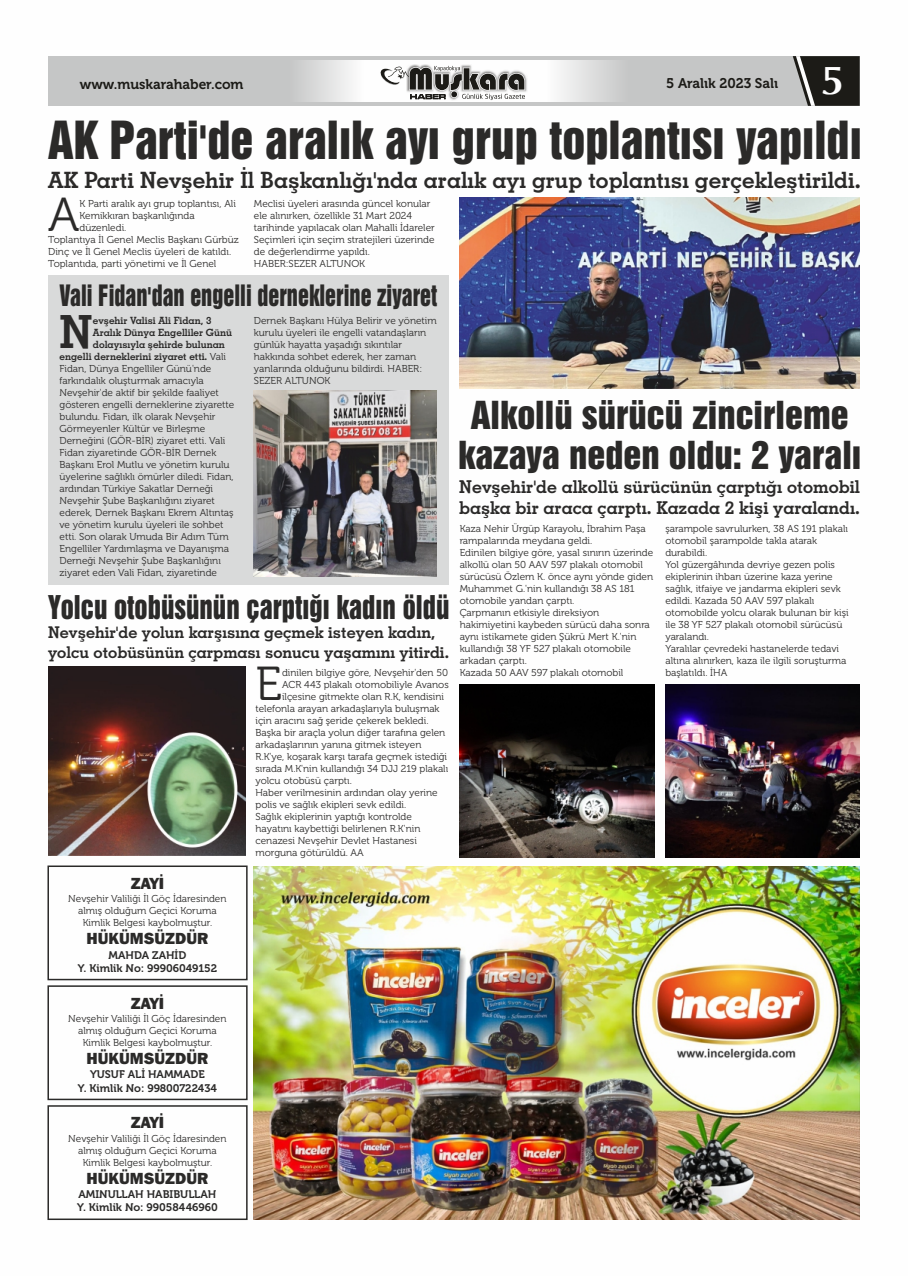
<style>
.page{position:relative;width:908px;height:1276px;background:#fff}
.page>*{position:absolute;margin:0;border:0;box-sizing:border-box;transform-origin:0 0}
.t1{font:47.9px "Swiss 921 BT";color:#2b2a29}
.t2{font:47.5px "Museo 300";color:#2b2a29}
.t3{font:45.8px "Geometric Slabserif 703 Bold BT";color:#2b2a29}
.t4{font:700 40.3px "Optima";color:#fefefe}
.t5{font:35.2px/40.7px "Swiss 921 BT";color:#2b2a29;text-align:center;scale:1.04 1}
.t6{font:29.9px "Swiss 921 BT";color:#2b2a29;scale:.9 1}
.t7{font:26.9px "Swiss 921 BT";color:#2b2a29;scale:.83 1}
.t8{font:22.5px "Geometric Slabserif 703 Bold BT";color:#2b2a29}
.t9{font:17.7px/21.2px "Geometric Slabserif 703 Bold BT";color:#2b2a29}
.t10{font:16.2px/19.4px "Geometric Slabserif 703 Bold BT";color:#2b2a29}
.t11{font:800 16px "Franklin Gothic IT Cby BT";color:#2b2a29}
.t12{font:14px "Museo 700";color:#1c1b17}
.t13{font:11px/13.2px "Museo 700";color:#2b2a29;text-align:center}
.t14{font:10px/12px "Museo 300";color:#2b2a29}
.t15{font:10px "Geometric Slabserif 703 Bold BT";color:#2b2a29}
.s1{font-family:"Museo 300"}
</style>
<div class="page">
<div style="left:48px;top:56px;width:811px;height:50px;background:#c5c6c6"></div>
<img style="left:303px;top:60px;width:310px;height:42px">
<svg style="left:792px;top:56px;width:67px;height:50px"></svg>
<img style="left:406px;top:65px;width:121px;height:35px">
<svg style="left:379px;top:66px;width:146px;height:36px"></svg>
<img style="left:254px;top:866px;width:605px;height:353px">
<div style="left:47px;top:1105px;width:200px;height:115px;border:1px solid #2b2a29"></div>
<div style="left:47px;top:985px;width:200px;height:115px;border:1px solid #2b2a29"></div>
<div style="left:47px;top:865px;width:200px;height:115px;border:1px solid #2b2a29"></div>
<img style="left:459px;top:197px;width:400px;height:191px">
<img style="left:459px;top:684px;width:194px;height:173px">
<img style="left:665px;top:684px;width:194px;height:173px">
<div style="left:48px;top:275px;width:400px;height:309px;background:#d9dada"></div>
<img style="left:48px;top:666px;width:197px;height:190px">
<img style="left:254px;top:390px;width:183px;height:186px">
<h3 class="t12" style="left:80px;top:78px;width:165px">www.muskarahaber.com</h3>
<h3 class="t12" style="left:666px;top:78px;width:113px">5 Aralık 2023 Salı</h3>
<h3 class="t4" style="left:820px;top:63px;width:26px">5</h3>
<h1 class="t1" style="left:48px;top:123px;width:814px">AK Parti'de aralık ayı grup toplantısı yapıldı</h1>
<h3 class="t8" style="left:48px;top:170px;width:813px">AK Parti Nevşehir İl Başkanlığı'nda aralık ayı grup toplantısı gerçekleştirildi.</h3>
<h2 class="t2" style="left:48px;top:195px;width:33px">A</h2>
<p class="t14" style="left:79px;top:198px;width:158px">K Parti aralık ayı grup toplantısı, Ali</p>
<p class="t14" style="left:79px;top:210px;width:117px">Kemikkıran başkanlığında</p>
<p class="t14" style="left:79px;top:222px;width:48px">düzenledi.</p>
<p class="t14" style="left:48px;top:234px;width:192px">Toplantıya İl Genel Meclis Başkanı Gürbüz</p>
<p class="t14" style="left:48px;top:246px;width:184px">Dinç ve İl Genel Meclis üyeleri de katıldı.</p>
<p class="t14" style="left:48px;top:258px;width:170px">Toplantıda, parti yönetimi ve İl Genel</p>
<p class="t14" style="left:254px;top:198px;width:182px">Meclisi üyeleri arasında güncel konular ele alınırken, özellikle 31 Mart 2024 tarihinde yapılacak olan Mahalli İdareler Seçimleri için seçim stratejileri üzerinde de değerlendirme yapıldı.<br>HABER:SEZER ALTUNOK</p>
<h3 class="t7" style="left:60px;top:286px;width:456px">Vali Fidan'dan engelli derneklerine ziyaret</h3>
<p class="t15" style="left:93px;top:317px;width:120px">evşehir Valisi Ali Fidan, 3</p>
<h3 class="t3" style="left:60px;top:313px;width:35px">N</h3>
<p class="t14" style="left:254px;top:315px;width:184px">Dernek Başkanı Hülya Belirir ve yönetim kurulu üyeleri ile engelli vatandaşların günlük hayatta yaşadığı sıkıntılar hakkında sohbet ederek, her zaman yanlarında olduğunu bildirdi. HABER:<br>SEZER ALTUNOK</p>
<p class="t15" style="left:93px;top:329px;width:141px">Aralık Dünya Engelliler Günü</p>
<p class="t15" style="left:93px;top:341px;width:133px">dolayısıyla şehirde bulunan</p>
<p class="t15" style="left:60px;top:353px;width:168px">engelli derneklerini ziyaret etti. <span class="s1">Vali</span></p>
<p class="t14" style="left:60px;top:364px;width:176px">Fidan, Dünya Engelliler Günü'nde farkındalık oluşturmak amacıyla Nevşehir'de aktif bir şekilde faaliyet gösteren engelli derneklerine ziyarette bulundu. Fidan, ilk olarak Nevşehir Görmeyenler Kültür ve Birleşme Derneğini (GÖR-BİR) ziyaret etti. Vali Fidan ziyaretinde GÖR-BİR Dernek Başkanı Erol Mutlu ve yönetim kurulu üyelerine sağlıklı ömürler diledi. Fidan, ardından Türkiye Sakatlar Derneği Nevşehir Şube Başkanlığını ziyaret ederek, Dernek Başkanı Ekrem Altıntaş ve yönetim kurulu üyeleri ile sohbet etti. Son olarak Umuda Bir Adım Tüm Engelliler Yardımlaşma ve Dayanışma Derneği Nevşehir Şube Başkanlığını ziyaret eden Vali Fidan, ziyaretinde</p>
<h3 class="t6" style="left:49px;top:596px;width:446px">Yolcu otobüsünün çarptığı kadın öldü</h3>
<h3 class="t10" style="left:48px;top:624px;width:402px">Nevşehir'de yolun karşısına geçmek isteyen kadın, yolcu otobüsünün çarpması sonucu yaşamını yitirdi.</h3>
<p class="t14" style="left:282px;top:667px;width:167px">dinilen bilgiye göre, Nevşehir'den 50</p>
<h2 class="t2" style="left:255px;top:664px;width:28px">E</h2>
<p class="t14" style="left:282px;top:679px;width:168px">ACR 443 plakalı otomobiliyle Avanos</p>
<p class="t14" style="left:282px;top:691px;width:163px">ilçesine gitmekte olan R.K, kendisini</p>
<p class="t14" style="left:255px;top:703px;width:185px">telefonla arayan arkadaşlarıyla buluşmak</p>
<p class="t14" style="left:255px;top:715px;width:174px">için aracını sağ şeride çekerek bekledi.</p>
<p class="t14" style="left:255px;top:727px;width:191px">Başka bir araçla yolun diğer tarafına gelen</p>
<p class="t14" style="left:255px;top:739px;width:167px">arkadaşlarının yanına gitmek isteyen</p>
<p class="t14" style="left:255px;top:751px;width:193px">R.K'ye, koşarak karşı tarafa geçmek istediği</p>
<p class="t14" style="left:255px;top:763px;width:194px">sırada M.K'nin kullandığı 34 DJJ 219 plakalı</p>
<p class="t14" style="left:255px;top:775px;width:98px">yolcu otobüsü çarptı.</p>
<p class="t14" style="left:255px;top:787px;width:184px">Haber verilmesinin ardından olay yerine</p>
<p class="t14" style="left:255px;top:799px;width:152px">polis ve sağlık ekipleri sevk edildi.</p>
<p class="t14" style="left:255px;top:811px;width:158px">Sağlık ekiplerinin yaptığı kontrolde</p>
<p class="t14" style="left:255px;top:823px;width:166px">hayatını kaybettiği belirlenen R.K'nin</p>
<p class="t14" style="left:255px;top:835px;width:163px">cenazesi Nevşehir Devlet Hastanesi</p>
<p class="t14" style="left:255px;top:847px;width:110px">morguna götürüldü. AA</p>
<h3 class="t11" style="left:131px;top:876px;width:35px">ZAYİ</h3>
<p class="t14" style="left:68px;top:893px;width:160px;text-align:center">Nevşehir Valiliği İl Göç İdaresinden almış olduğum Geçici Koruma<br>Kimlik Belgesi kaybolmuştur.</p>
<h3 class="t11" style="left:86px;top:932px;width:123px">HÜKÜMSÜZDÜR</h3>
<p class="t13" style="left:78px;top:949px;width:141px">MAHDA ZAHİD<br>Y. Kimlik No: 99906049152</p>
<h3 class="t11" style="left:131px;top:996px;width:35px">ZAYİ</h3>
<p class="t14" style="left:68px;top:1013px;width:160px;text-align:center">Nevşehir Valiliği İl Göç İdaresinden almış olduğum Geçici Koruma<br>Kimlik Belgesi kaybolmuştur.</p>
<h3 class="t11" style="left:86px;top:1052px;width:123px">HÜKÜMSÜZDÜR</h3>
<p class="t13" style="left:78px;top:1069px;width:140px">YUSUF ALİ HAMMADE<br>Y. Kimlik No: 99800722434</p>
<h3 class="t11" style="left:131px;top:1116px;width:35px">ZAYİ</h3>
<p class="t14" style="left:68px;top:1133px;width:160px;text-align:center">Nevşehir Valiliği İl Göç İdaresinden almış olduğum Geçici Koruma<br>Kimlik Belgesi kaybolmuştur.</p>
<h3 class="t11" style="left:86px;top:1172px;width:123px">HÜKÜMSÜZDÜR</h3>
<p class="t13" style="left:77px;top:1189px;width:142px;text-align:left">AMINULLAH HABIBULLAH<br>Y. Kimlik No: 99058446960</p>
<h3 class="t5" style="left:458px;top:399px;width:389px">Alkollü sürücü zincirleme kazaya neden oldu: 2 yaralı</h3>
<h3 class="t9" style="left:459px;top:477px;width:402px">Nevşehir'de alkollü sürücünün çarptığı otomobil başka bir araca çarptı. Kazada 2 kişi yaralandı.</h3>
<p class="t14" style="left:459px;top:523px;width:195px">Kaza Nehir Ürgüp Karayolu, İbrahim Paşa rampalarında meydana geldi.<br>Edinilen bilgiye göre, yasal sınırın üzerinde alkollü olan 50 AAV 597 plakalı otomobil sürücüsü Özlem K. önce aynı yönde giden Muhammet G.'nin kullandığı 38 AS 181 otomobile yandan çarptı.<br>Çarpmanın etkisiyle direksiyon hakimiyetini kaybeden sürücü daha sonra aynı istikamete giden Şükrü Mert K.'nin kullandığı 38 YF 527 plakalı otomobile arkadan çarptı.<br>Kazada 50 AAV 597 plakalı otomobil</p>
<p class="t14" style="left:665px;top:523px;width:185px">şarampole savrulurken, 38 AS 191 plakalı otomobil şarampolde takla atarak durabildi.<br>Yol güzergâhında devriye gezen polis ekiplerinin ihbarı üzerine kaza yerine sağlık, itfaiye ve jandarma ekipleri sevk edildi. Kazada 50 AAV 597 plakalı otomobilde yolcu olarak bulunan bir kişi ile 38 YF 527 plakalı otomobil sürücüsü yaralandı.<br>Yaralılar çevredeki hastanelerde tedavi altına alınırken, kaza ile ilgili soruşturma başlatıldı. İHA</p>
</div>
